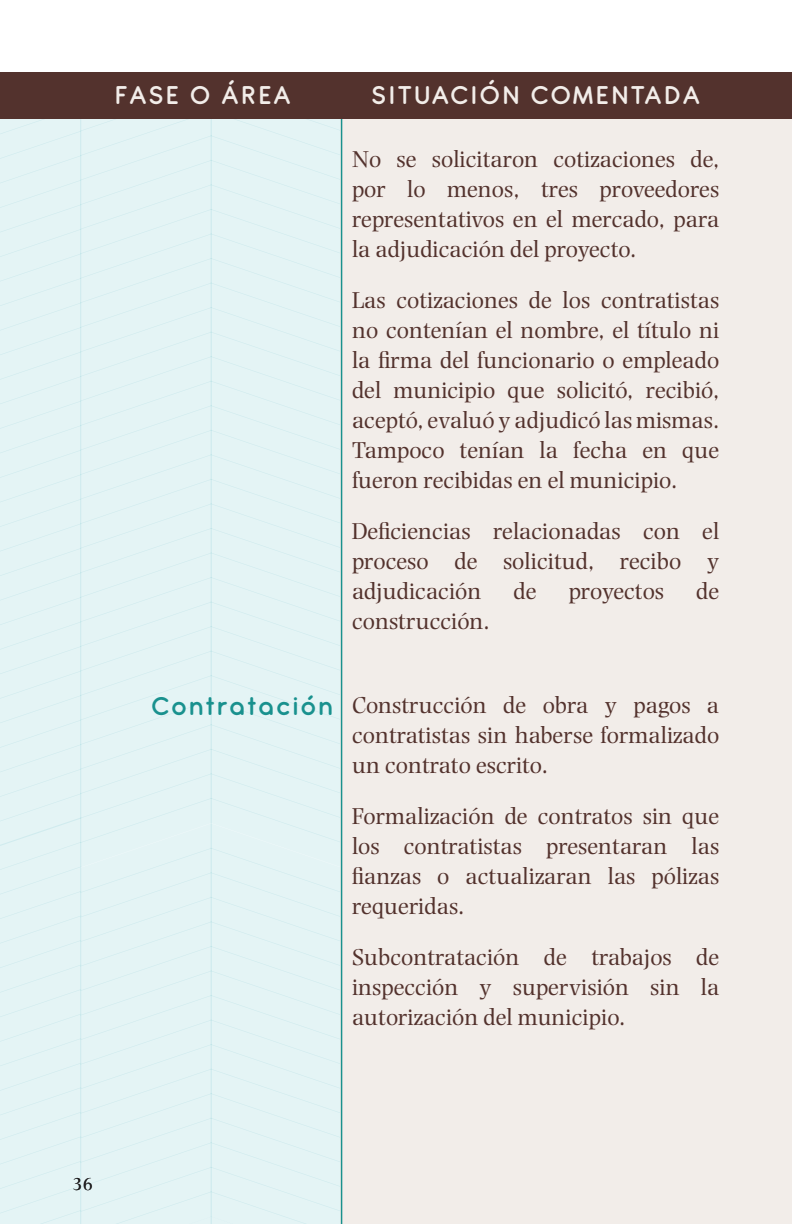
<style>
.page{position:relative;width:792px;height:1224px;background:#fff}
.page>*{position:absolute;margin:0;border:0;box-sizing:border-box;transform-origin:0 0}
.Heading___TOC{font:600 28px "Antipasto Pro";letter-spacing:.1em;color:#f2ede9}
.Heading___TOC-2{font:600 28px "Antipasto Pro";letter-spacing:.1em;color:#19918e}
.Texto{font:24px/30px "Photina MT Std";color:#53322d;text-align:justify}
.Heading___TOC-3{font:18px "Photina MT Std";color:#231f20}
</style>
<div class="page">
<div style="left:0;top:119px;width:341px;height:1105px;background:#e4f4f5"></div>
<div style="left:341px;top:95px;width:451px;height:1129px;background:#f2ede9"></div>
<hr style="left:341px;top:119px;width:1px;height:1105px;background:#19918e">
<div style="left:0;top:72px;width:792px;height:47px;background:#53322d"></div>
<p class="Heading___TOC" style="left:115px;top:79px;width:177px">FASE O ÁREA</p>
<p class="Heading___TOC" style="left:372px;top:79px;width:329px">SITUACIÓN COMENTADA</p>
<p class="Texto" style="left:352px;top:144px;width:369px">No se solicitaron cotizaciones de, por lo menos, tres proveedores representativos en el mercado, para la adjudicación del proyecto.</p>
<p class="Texto" style="left:352px;top:285px;width:369px">Las cotizaciones de los contratistas no contenían el nombre, el título ni la firma del funcionario o empleado del municipio que solicitó, recibió, aceptó, evaluó y adjudicó las mismas.<br>Tampoco tenían la fecha en que fueron recibidas en el municipio.</p>
<p class="Texto" style="left:352px;top:516px;width:369px">Deficiencias relacionadas con el proceso de solicitud, recibo y adjudicación</p>
<p class="Texto" style="left:514px;top:576px;width:24px">de</p>
<p class="Texto" style="left:569px;top:576px;width:97px">proyectos</p>
<p class="Texto" style="left:696px;top:576px;width:24px">de</p>
<p class="Texto" style="left:352px;top:606px;width:139px">construcción.</p>
<p class="Heading___TOC-2" style="left:152px;top:689px;width:183px">Contratación</p>
<p class="Texto" style="left:352px;top:690px;width:369px">Construcción de obra y pagos a contratistas sin haberse formalizado un contrato escrito.</p>
<p class="Texto" style="left:352px;top:801px;width:369px">Formalización de contratos sin que los contratistas presentaran las fianzas o actualizaran las pólizas requeridas.</p>
<p class="Texto" style="left:352px;top:942px;width:369px">Subcontratación de trabajos de inspección y supervisión sin la autorización del municipio.</p>
<p class="Heading___TOC-3" style="left:72px;top:1174px;width:22px">36</p>
</div>
